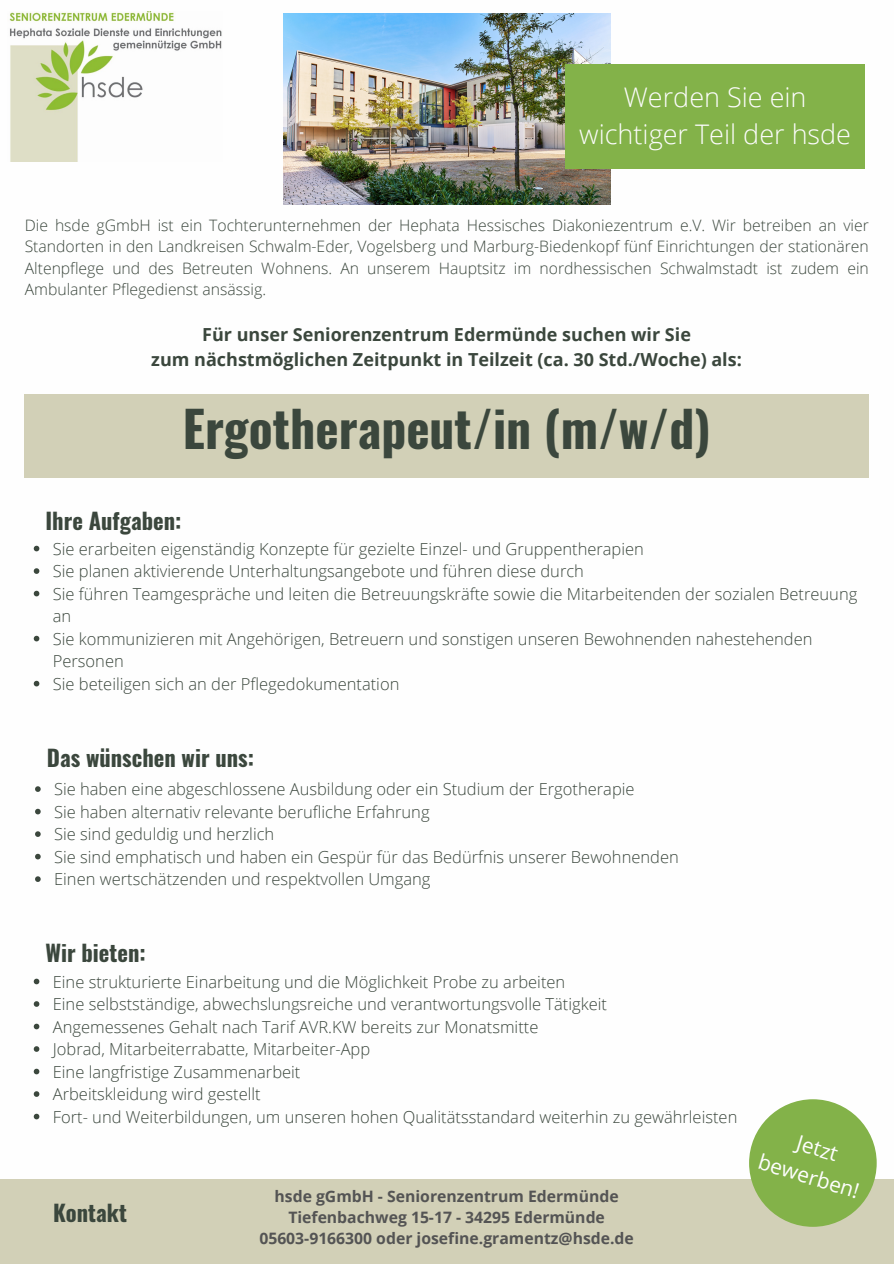
<style>
.page{position:relative;width:894px;height:1264px;background:#fff}
.page>*{position:absolute;margin:0;border:0;box-sizing:border-box;transform-origin:0 0}
.t1{font:700 49.5px "Oswald";color:#3b473d}
.t2{font:300 27px/37.2px "Open Sans";color:#fcfcfc;text-align:center}
.t3{font:700 22.5px "Oswald";color:#3b473d}
.t4{font:21px/29.2px "Open Sans";color:#fefefe;text-align:center}
.t5{font:700 18px/24.8px "Open Sans";color:#3b473d;text-align:center}
.t6{font:300 16.5px/22.5px "Open Sans";color:#3b473d}
.t7{font:300 15.75px/21.3px "Open Sans";color:#3b473d;text-align:justify}
.t8{font:700 15.75px "Open Sans";color:#545454}
</style>
<div class="page">
<img style="left:284px;top:14px;width:326px;height:191px">
<div style="left:24px;top:394px;width:844px;height:84px;background:#d2d0b7"></div>
<div style="left:0;top:1179px;width:893px;height:84px;background:#d2d0b7"></div>
<div style="left:748px;top:1099px;width:128px;height:127px;background:#83b249;border-radius:50%"></div>
<div style="left:565px;top:64px;width:299px;height:104px;background:#83b249"></div>
<img style="left:9px;top:11px;width:213px;height:151px">
<svg style="left:34px;top:545px;width:5px;height:6px"></svg>
<svg style="left:34px;top:568px;width:5px;height:6px"></svg>
<svg style="left:34px;top:590px;width:5px;height:6px"></svg>
<svg style="left:34px;top:635px;width:5px;height:6px"></svg>
<svg style="left:34px;top:680px;width:5px;height:6px"></svg>
<svg style="left:35px;top:786px;width:6px;height:6px"></svg>
<svg style="left:35px;top:808px;width:6px;height:6px"></svg>
<svg style="left:35px;top:831px;width:6px;height:6px"></svg>
<svg style="left:35px;top:853px;width:6px;height:6px"></svg>
<svg style="left:35px;top:876px;width:6px;height:6px"></svg>
<svg style="left:34px;top:978px;width:5px;height:6px"></svg>
<svg style="left:34px;top:1001px;width:5px;height:5px"></svg>
<svg style="left:34px;top:1023px;width:5px;height:6px"></svg>
<svg style="left:34px;top:1046px;width:5px;height:5px"></svg>
<svg style="left:34px;top:1068px;width:5px;height:6px"></svg>
<svg style="left:34px;top:1091px;width:5px;height:5px"></svg>
<svg style="left:34px;top:1113px;width:5px;height:6px"></svg>
<h3 class="t2" style="left:579px;top:78px;width:273px">Werden Sie ein wichtiger Teil der hsde</h3>
<p class="t7" style="left:25px;top:214px;width:845px">Die hsde gGmbH ist ein Tochterunternehmen der Hephata Hessisches Diakoniezentrum e.V. Wir betreiben an vier Standorten in den Landkreisen Schwalm-Eder, Vogelsberg und Marburg-Biedenkopf fünf Einrichtungen der stationären Altenpflege und des Betreuten Wohnens. An unserem Hauptsitz im nordhessischen Schwalmstadt ist zudem ein Ambulanter Pflegedienst ansässig.</p>
<p class="t5" style="left:151px;top:322px;width:592px">Für unser Seniorenzentrum Edermünde suchen wir Sie<br>zum nächstmöglichen Zeitpunkt in Teilzeit (ca. 30 Std./Woche) als:</p>
<h2 class="t1" style="left:183px;top:390px;width:529px">Ergotherapeut/in (m/w/d)</h2>
<p class="t3" style="left:46px;top:502px;width:137px">Ihre Aufgaben:</p>
<h1 class="t6" style="left:53px;top:537px;width:592px">Sie erarbeiten eigenständig Konzepte für gezielte Einzel- und Gruppentherapien</h1>
<h3 class="t6" style="left:53px;top:559px;width:532px">Sie planen aktivierende Unterhaltungsangebote und führen diese durch</h3>
<p class="t6" style="left:53px;top:582px;width:805px">Sie führen Teamgespräche und leiten die Betreuungskräfte sowie die Mitarbeitenden der sozialen Betreuung an</p>
<p class="t6" style="left:53px;top:627px;width:761px">Sie kommunizieren mit Angehörigen, Betreuern und sonstigen unseren Bewohnenden nahestehenden<br>Personen</p>
<p class="t6" style="left:53px;top:672px;width:348px">Sie beteiligen sich an der Pflegedokumentation</p>
<h5 class="t3" style="left:47px;top:740px;width:208px">Das wünschen wir uns:</h5>
<p class="t6" style="left:54px;top:777px;width:582px">Sie haben eine abgeschlossene Ausbildung oder ein Studium der Ergotherapie</p>
<p class="t6" style="left:54px;top:800px;width:377px">Sie haben alternativ relevante berufliche Erfahrung</p>
<h3 class="t6" style="left:54px;top:822px;width:222px">Sie sind geduldig und herzlich</h3>
<p class="t6" style="left:54px;top:845px;width:626px">Sie sind emphatisch und haben ein Gespür für das Bedürfnis unserer Bewohnenden</p>
<p class="t6" style="left:54px;top:867px;width:378px">Einen wertschätzenden und respektvollen Umgang</p>
<p class="t3" style="left:46px;top:935px;width:102px">Wir bieten:</p>
<p class="t6" style="left:53px;top:970px;width:514px">Eine strukturierte Einarbeitung und die Möglichkeit Probe zu arbeiten</p>
<p class="t6" style="left:53px;top:992px;width:555px">Eine selbstständige, abwechslungsreiche und verantwortungsvolle Tätigkeit</p>
<p class="t6" style="left:53px;top:1015px;width:487px">Angemessenes Gehalt nach Tarif AVR.KW bereits zur Monatsmitte</p>
<h3 class="t6" style="left:53px;top:1037px;width:319px">Jobrad, Mitarbeiterrabatte, Mitarbeiter-App</h3>
<p class="t6" style="left:53px;top:1060px;width:249px">Eine langfristige Zusammenarbeit</p>
<p class="t6" style="left:53px;top:1082px;width:209px">Arbeitskleidung wird gestellt</p>
<p class="t6" style="left:53px;top:1105px;width:686px">Fort- und Weiterbildungen, um unseren hohen Qualitätsstandard weiterhin zu gewährleisten</p>
<p class="t3" style="left:53px;top:1194px;width:75px">Kontakt</p>
<p class="t8" style="left:274px;top:1184px;width:345px">hsde gGmbH - Seniorenzentrum Edermünde</p>
<p class="t8" style="left:288px;top:1206px;width:318px">Tiefenbachweg 15-17 - 34295 Edermünde</p>
<p class="t8" style="left:259px;top:1227px;width:376px">05603-9166300 oder josefine.gramentz@hsde.de</p>
<h4 class="t4" style="left:771px;top:1118px;width:106px;rotate:17deg">Jetzt bewerben!</h4>
</div>
